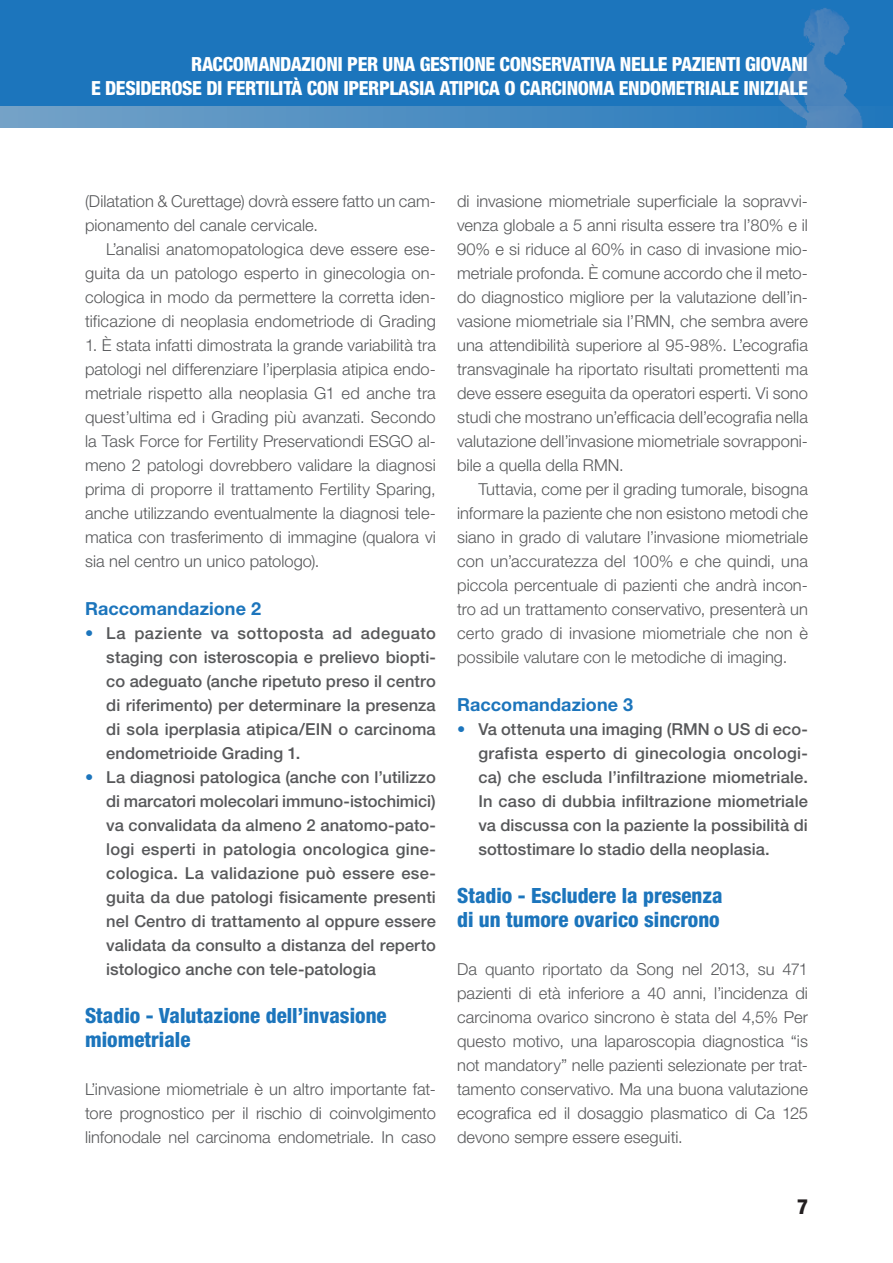
<style>
.page{position:relative;width:893px;height:1263px;background:#fff}
.page>*{position:absolute;margin:0;border:0;box-sizing:border-box;transform-origin:0 0}
.T2{font:800 condensed 21px/24px "Helvetica Neue LT Std";color:#1c75bc}
.t1{font:800 condensed 21px "Helvetica Neue LT Std";color:#231f20}
.t2{font:800 condensed 19.5px/24px "Helvetica Neue LT Std";letter-spacing:-.02em;color:#fff;text-align:right}
.T3{font:700 18px "Helvetica Neue LT Std";letter-spacing:.005em;color:#1c75bc}
.Testo{font:300 16.5px/24px "Helvetica Neue LT Std";letter-spacing:.005em;color:#57585a;text-align:justify}
.Primo_paragrafo{font:300 16.5px/24px "Helvetica Neue LT Std";color:#57585a;text-align:justify}
.Raccomandazioni{font:500 16.5px/24px "Helvetica Neue LT Std";letter-spacing:.005em;color:#57585a;text-align:justify}
.s1{font-weight:300;color:#1c75bc}
</style>
<div class="page">
<div style="left:0;top:0;width:893px;height:128px;background:#1c75bc"></div>
<img style="left:778px;top:8px;width:76px;height:98px">
<svg style="left:0;top:106px;width:863px;height:22px;background:#4e8ec1"></svg>
<p class="t2" style="left:91px;top:52px;width:718px">RACCOMANDAZIONI PER UNA GESTIONE CONSERVATIVA NELLE PAZIENTI GIOVANI<br>E DESIDEROSE DI FERTILITÀ CON IPERPLASIA ATIPICA O CARCINOMA ENDOMETRIALE INIZIALE</p>
<p class="Testo" style="left:85px;top:189px;width:352px">(Dilatation &amp; Curettage) dovrà essere fatto un cam&shy;pionamento del canale cervicale.</p>
<p class="Testo" style="left:85px;top:237px;width:352px;text-indent:21px">L’analisi anatomopatologica deve essere ese&shy;guita da un patologo esperto in ginecologia on&shy;cologica in modo da permettere la corretta iden&shy;tificazione di neoplasia endometriode di Grading</p>
<p class="Testo" style="left:85px;top:333px;width:352px">1. È stata infatti dimostrata la grande variabilità tra patologi nel differenziare l’iperplasia atipica endo&shy;metriale rispetto alla neoplasia G1 ed anche tra quest’ultima ed i Grading più avanzati. Secondo la Task Force for Fertility Preservationdi ESGO al&shy;meno 2 patologi dovrebbero validare la diagnosi prima di proporre il trattamento Fertility Sparing, anche utilizzando eventualmente la diagnosi tele&shy;matica con trasferimento di immagine (qualora vi sia nel centro un unico patologo).</p>
<p class="T3" style="left:85px;top:597px;width:178px">Raccomandazione 2</p>
<p class="Raccomandazioni" style="left:106px;top:621px;width:331px;text-indent:-21px"><span class="s1">•</span> La paziente va sottoposta ad adeguato staging con isteroscopia e prelievo biopti&shy;co adeguato (anche ripetuto preso il centro di riferimento) per determinare la presenza di sola iperplasia atipica/EIN o carcinoma endometrioide Grading 1.</p>
<p class="Raccomandazioni" style="left:106px;top:765px;width:331px;text-indent:-21px"><span class="s1">•</span> La diagnosi patologica (anche con l’utilizzo di marcatori molecolari immuno-istochimici) va convalidata da almeno 2 anatomo-pato&shy;logi esperti in patologia oncologica gine&shy;cologica. La validazione può essere ese&shy;guita da due patologi fisicamente presenti nel Centro di trattamento al oppure essere validata da consulto a distanza del reperto istologico anche con tele-patologia</p>
<p class="T2" style="left:85px;top:1003px;width:303px">Stadio - Valutazione dell’invasione miometriale</p>
<p class="Primo_paragrafo" style="left:85px;top:1077px;width:352px">L’invasione miometriale è un altro importante fat&shy;tore prognostico per il rischio di coinvolgimento linfonodale nel carcinoma endometriale. In caso</p>
<p class="Primo_paragrafo" style="left:457px;top:189px;width:352px">di invasione miometriale superficiale la sopravvi&shy;venza globale a 5 anni risulta essere tra l’80% e il 90% e si riduce al 60% in caso di invasione mio&shy;metriale profonda. È comune accordo che il meto&shy;do diagnostico migliore per la valutazione dell’in&shy;vasione miometriale sia l’RMN, che sembra avere una attendibilità superiore al 95-98%. L’ecografia transvaginale ha riportato risultati promettenti ma deve essere eseguita da operatori esperti. Vi sono studi che mostrano un’efficacia dell’ecografia nella valutazione dell’invasione miometriale sovrapponi&shy;bile a quella della RMN.</p>
<p class="Testo" style="left:457px;top:477px;width:352px;text-indent:21px">Tuttavia, come per il grading tumorale, bisogna informare la paziente che non esistono metodi che siano in grado di valutare l’invasione miometriale con un’accuratezza del 100% e che quindi, una piccola percentuale di pazienti che andrà incon&shy;tro ad un trattamento conservativo, presenterà un certo grado di invasione miometriale che non è possibile valutare con le metodiche di imaging.</p>
<p class="T3" style="left:457px;top:693px;width:178px">Raccomandazione 3</p>
<p class="Raccomandazioni" style="left:478px;top:717px;width:331px;text-indent:-21px"><span class="s1">•</span> Va ottenuta una imaging (RMN o US di eco&shy;grafista esperto di ginecologia oncologi&shy;ca) che escluda l’infiltrazione miometriale.<br>In caso di dubbia infiltrazione miometriale va discussa con la paziente la possibilità di sottostimare lo stadio della neoplasia.</p>
<p class="T2" style="left:457px;top:883px;width:267px">Stadio - Escludere la presenza di un tumore ovarico sincrono</p>
<p class="Primo_paragrafo" style="left:457px;top:957px;width:352px">Da quanto riportato da Song nel 2013, su 471 pazienti di età inferiore a 40 anni, l’incidenza di carcinoma ovarico sincrono è stata del 4,5% Per questo motivo, una laparoscopia diagnostica “is not mandatory” nelle pazienti selezionate per trat&shy;tamento conservativo. Ma una buona valutazione ecografica ed il dosaggio plasmatico di Ca 125 devono sempre essere eseguiti.</p>
<p class="t1" style="left:797px;top:1194px;width:12px">7</p>
</div>
